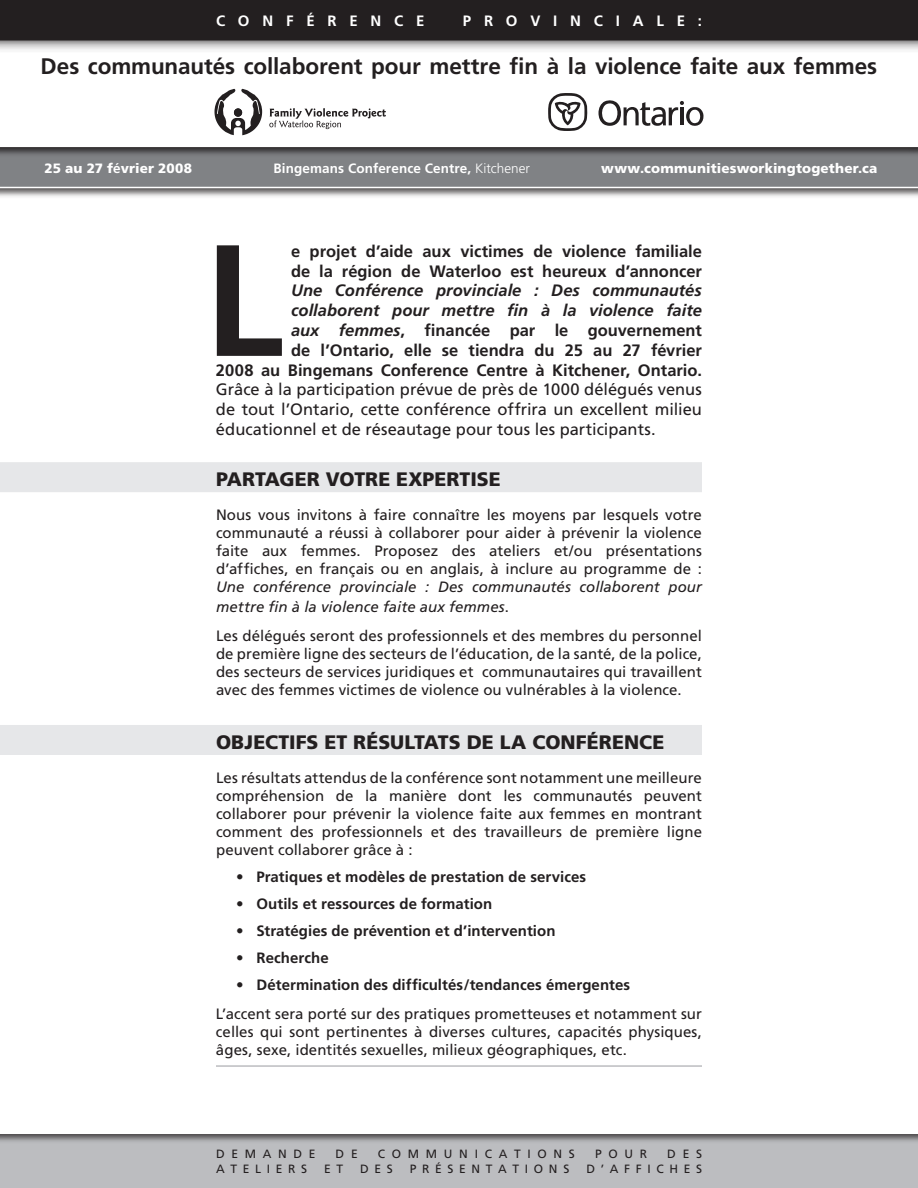
<style>
.page{position:relative;width:918px;height:1188px;background:#fff}
.page>*{position:absolute;margin:0;border:0;box-sizing:border-box;transform-origin:0 0}
.t1{font:700 158.4px "Frutiger";color:#231f20}
.t2{font:700 22.5px "Frutiger";letter-spacing:-.005em;color:#231f20}
.t3{font:900 19.5px "Frutiger";letter-spacing:.005em;color:#231f20}
.t4{font:700 16.5px/19.8px "Frutiger";color:#231f20}
.t5{font:16.5px/19.8px "Frutiger";color:#231f20;text-align:justify}
.t6{font:15px/18px "Frutiger";letter-spacing:.005em;color:#231f20;text-align:justify}
.t7{font:700 15px "Frutiger";letter-spacing:.005em;color:#231f20}
.t8{font:italic 15px/19.8px "Frutiger";letter-spacing:.005em;color:#231f20}
.t9{font:700 15px "Frutiger";color:#fff}
.t10{font:900 13.5px "Frutiger";letter-spacing:.01em;color:#fff}
.t11{font:700 13.5px "Frutiger";letter-spacing:.01em;color:#fff}
.t12{font:12px "Frutiger";color:#231f20}
.s1{font-weight:700}
.s2{font-weight:300}
.s3{font-style:italic}
.s4{font-style:normal}
</style>
<div class="page">
<div style="left:0;top:1134px;width:918px;height:54px;background:#bcbdc0"></div>
<div style="left:0;top:143px;width:918px;height:57px;background:#231f20;opacity:.75"></div>
<div style="left:0;top:41px;width:918px;height:106px;background:#fff"></div>
<svg style="left:0;top:40px;width:917px;height:10px;background:#bfbebe"></svg>
<svg style="left:548px;top:93px;width:39px;height:38px"></svg>
<svg style="left:598px;top:100px;width:105px;height:26px"></svg>
<svg style="left:214px;top:88px;width:49px;height:47px"></svg>
<div style="left:234px;top:108px;width:8px;height:9px;background:#231f20;border-radius:50%"></div>
<svg style="left:269px;top:108px;width:117px;height:21px"></svg>
<hr style="left:917px;top:141px;width:1px;height:1004px;background:#231f20;opacity:.75">
<hr style="left:917px;top:144px;width:1px;height:990px;background:#fff">
<hr style="left:917px;top:143px;width:1px;height:57px;background:#231f20;opacity:.75">
<svg style="left:0;top:147px;width:918px;height:41px;background:#7b7c7f"></svg>
<hr style="left:917px;top:12px;width:1px;height:146px;background:#7b7d80">
<hr style="left:917px;top:33px;width:1px;height:121px;background:#231f20;opacity:.75">
<hr style="left:917px;top:41px;width:1px;height:106px;background:#fff">
<hr style="left:917px;top:0;width:1px;height:53px;background:#231f20">
<div style="left:0;top:0;width:917px;height:40px;background:#231f20"></div>
<div style="left:0;top:462px;width:702px;height:30px;background:#e6e7e9"></div>
<div style="left:0;top:725px;width:702px;height:30px;background:#e6e7e9"></div>
<hr style="left:216px;top:1065px;width:486px;height:2px;background:#bcbdc0">
<p class="t9" style="left:216px;top:12px;width:210px">C O N F É R E N C E</p>
<p class="t9" style="left:463px;top:12px;width:241px">P R O V I N C I A L E :</p>
<h2 class="t2" style="left:40px;top:53px;width:838px">Des communautés collaborent pour mettre fin à la violence faite aux femmes</h2>
<p class="t10" style="left:45px;top:160px;width:149px">25 au 27 f<span class="s1">é</span>vrier 2008</p>
<p class="t11" style="left:273px;top:160px;width:258px">Bingemans Conference Centre, <span class="s2">Kitchener</span></p>
<p class="t10" style="left:601px;top:160px;width:278px">www.communitiesworkingtogether.ca</p>
<h1 class="t1" style="left:204px;top:208px;width:81px">L</h1>
<p class="t4" style="left:291px;top:241px;width:412px">e projet d’aide aux victimes de violence familiale de la région de Waterloo est heureux d’annoncer</p>
<p class="t4" style="left:216px;top:281px;width:488px;text-align:right"><span class="s3">Une Conférence provinciale : Des communautés collaborent pour mettre fin à la violence faite<br>aux femmes</span>, financée par le gouvernement<br>de l’Ontario, elle se tiendra du 25 au 27 février<br>2008 au Bingemans Conference Centre à Kitchener, Ontario.</p>
<p class="t5" style="left:216px;top:380px;width:487px">Grâce à la participation prévue de près de 1000 délégués venus de tout l’Ontario, cette conférence offrira un excellent milieu éducationnel et de réseautage pour tous les participants.</p>
<h3 class="t3" style="left:216px;top:467px;width:286px">PARTAGER VOTRE EXPERTISE</h3>
<p class="t6" style="left:216px;top:506px;width:488px">Nous vous invitons à faire connaître les moyens par lesquels votre communauté a réussi à collaborer pour aider à prévenir la violence faite aux femmes. Proposez des ateliers et/ou présentations d’affiches, en français ou en anglais, à inclure au programme de :</p>
<p class="t8" style="left:216px;top:577px;width:487px">Une conférence provinciale : Des communautés collaborent pour mettre fin à la violence faite aux femmes<span class="s4">.</span></p>
<p class="t6" style="left:216px;top:626px;width:487px">Les délégués seront des professionnels et des membres du personnel de première ligne des secteurs de l’éducation, de la santé, de la police, des secteurs de services juridiques et communautaires qui travaillent avec des femmes victimes de violence ou vulnérables à la violence.</p>
<h3 class="t3" style="left:216px;top:730px;width:450px">OBJECTIFS ET RÉSULTATS DE LA CONFÉRENCE</h3>
<p class="t6" style="left:216px;top:769px;width:488px">Les résultats attendus de la conférence sont notamment une meilleure compréhension de la manière dont les communautés peuvent collaborer pour prévenir la violence faite aux femmes en montrant comment des professionnels et des travailleurs de première ligne peuvent collaborer grâce à :</p>
<p class="t7" style="left:236px;top:868px;width:352px">• Pratiques et modèles de prestation de services</p>
<p class="t7" style="left:236px;top:895px;width:258px">• Outils et ressources de formation</p>
<p class="t7" style="left:236px;top:922px;width:321px">• Stratégies de prévention et d’intervention</p>
<p class="t7" style="left:236px;top:949px;width:94px">• Recherche</p>
<p class="t7" style="left:236px;top:976px;width:395px">• Détermination des difficultés/tendances émergentes</p>
<p class="t6" style="left:216px;top:1004px;width:488px">L’accent sera porté sur des pratiques prometteuses et notamment sur celles qui sont pertinentes à diverses cultures, capacités physiques, âges, sexe, identités sexuelles, milieux géographiques, etc.</p>
<p class="t12" style="left:216px;top:1147px;width:101px">D E M A N D E</p>
<p class="t12" style="left:336px;top:1147px;width:24px">D E</p>
<p class="t12" style="left:378px;top:1147px;width:199px">C O M M U N I C A T I O N S</p>
<p class="t12" style="left:595px;top:1147px;width:54px">P O U R</p>
<p class="t12" style="left:667px;top:1147px;width:36px">D E S</p>
<p class="t12" style="left:216px;top:1161px;width:93px">A T E L I E R S</p>
<p class="t12" style="left:324px;top:1161px;width:21px">E T</p>
<p class="t12" style="left:360px;top:1161px;width:34px">D E S</p>
<p class="t12" style="left:410px;top:1161px;width:161px">P R É S E N T A T I O N S</p>
<p class="t12" style="left:586px;top:1161px;width:117px">D ’ A F F I C H E S</p>
</div>
